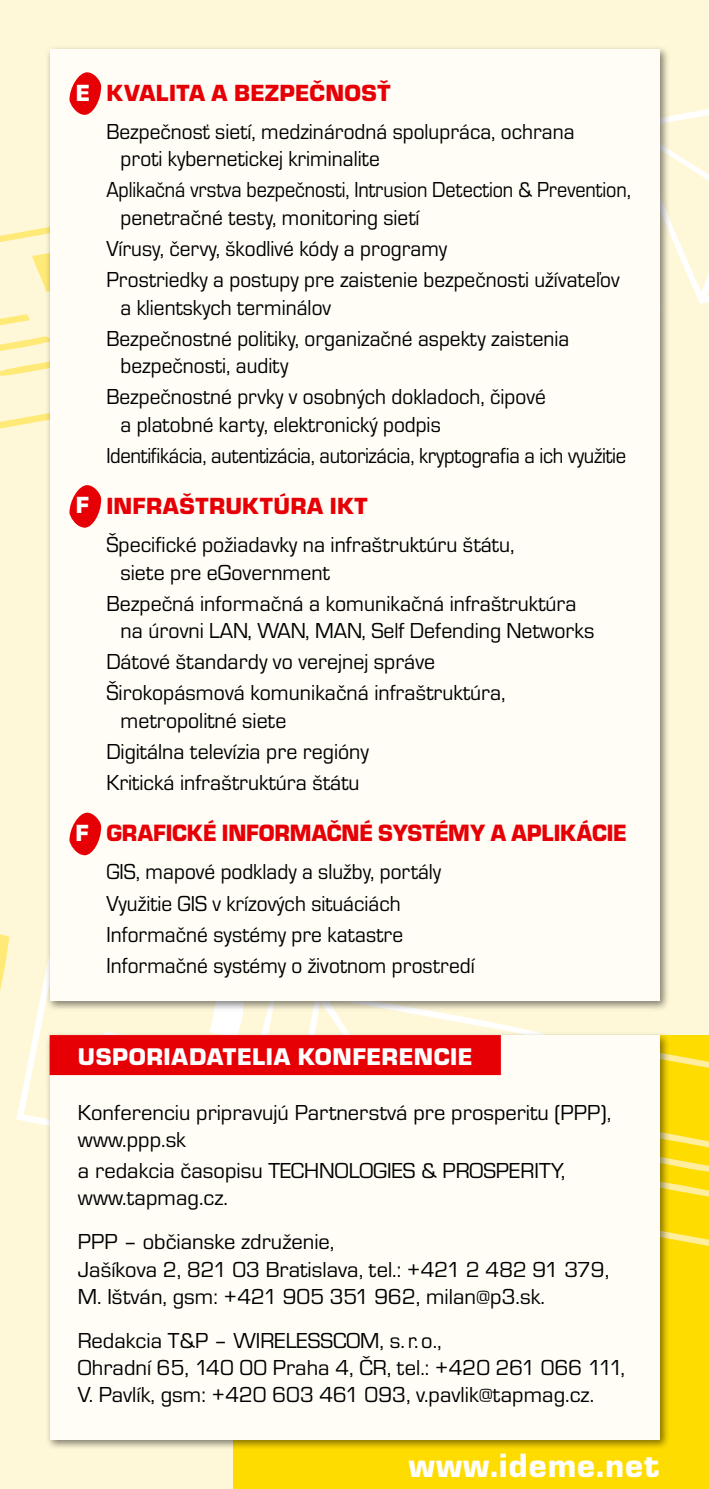
<style>
.page{position:relative;width:709px;height:1489px;background:#fff}
.page>*{position:absolute;margin:0;border:0;box-sizing:border-box;transform-origin:0 0}
.t1{font:35px "Eurostile TEE Blac";color:#fff}
.t2{font:25px "Eurostile TEE Blac";letter-spacing:.02em;color:#fff}
.t3{font:24.5px "Eurostile TEE Blac";letter-spacing:-.005em;color:#e60005;scale:.95 1}
.t4{font:24.25px "Eurostile TEE Blac";letter-spacing:.015em;color:#e60005}
.t5{font:24.25px "Eurostile TEE Blac";color:#fff}
.t6{font:22.5px/27px "Eurostile TEE";color:#000}
.t7{font:22.5px/31px "Eurostile TEE";color:#000;scale:.95 1}
.t8{font:22.5px/27.5px "Eurostile TEE";color:#000;scale:.9 1}
</style>
<div class="page">
<div style="left:0;top:0;width:709px;height:1488px;background:#fff8d8"></div>
<div style="left:234px;top:1034px;width:475px;height:454px;background:#ffdc00"></div>
<svg style="left:0;top:228px;width:45px;height:201px"></svg>
<svg style="left:670px;top:109px;width:39px;height:195px"></svg>
<svg style="left:0;top:934px;width:45px;height:191px"></svg>
<svg style="left:210px;top:1012px;width:499px;height:230px"></svg>
<div style="left:45px;top:1030px;width:625px;height:419px;background:#000;opacity:.5"></div>
<div style="left:50px;top:1034px;width:609px;height:405px;background:#fffdf6"></div>
<div style="left:50px;top:1035px;width:451px;height:40px;background:#e60005"></div>
<div style="left:45px;top:45px;width:625px;height:967px;background:#000;opacity:.5"></div>
<div style="left:50px;top:50px;width:609px;height:950px;background:#fffdf6"></div>
<svg style="left:69px;top:485px;width:32px;height:42px"></svg>
<svg style="left:69px;top:72px;width:32px;height:43px"></svg>
<svg style="left:69px;top:812px;width:32px;height:43px"></svg>
<p class="t4" style="left:78px;top:79px;width:314px">KVALITA A BEZPEČNOSŤ</p>
<p class="t7" style="left:120px;top:118px;width:479px;line-height:27.5px;text-indent:-14px">Bezpečnosť sietí, medzinárodná spolupráca, ochrana proti kybernetickej kriminalite</p>
<p class="t8" style="left:120px;top:177px;width:568px;text-indent:-14px">Aplikačná vrstva bezpečnosti, Intrusion Detection &amp; Prevention, penetračné testy, monitoring sietí</p>
<p class="t7" style="left:106px;top:233px;width:542px">Vírusy, červy, škodlivé kódy a programy<br>Prostriedky a postupy pre zaistenie bezpečnosti užívateľov</p>
<p class="t7" style="left:106px;top:292px;width:489px;text-indent:14px">a klientskych terminálov<br>Bezpečnostné politiky, organizačné aspekty zaistenia</p>
<p class="t7" style="left:106px;top:350px;width:464px;text-indent:14px">bezpečnosti, audity<br>Bezpečnostné prvky v osobných dokladoch, čipové</p>
<p class="t7" style="left:106px;top:409px;width:548px;text-indent:14px">a platobné karty, elektronický podpis<br>Identifikácia, autentizácia, autorizácia, kryptografia a ich využitie</p>
<p class="t4" style="left:78px;top:492px;width:291px">I NFRAŠTRUKTÚRA IKT</p>
<p class="t6" style="left:120px;top:531px;width:395px;text-indent:-14px">Špecifické požiadavky na infraštruktúru štátu, siete pre eGovernment</p>
<p class="t6" style="left:120px;top:590px;width:475px;text-indent:-14px">Bezpečná informačná a komunikačná infraštruktúra na úrovni LAN, WAN, MAN, Self Defending Networks</p>
<p class="t6" style="left:106px;top:647px;width:401px;line-height:31px">Dátové štandardy vo verejnej správe<br>Širokopásmová komunikačná infraštruktúra,</p>
<p class="t6" style="left:106px;top:705px;width:264px;line-height:31px;text-indent:14px">metropolitné siete<br>Digitálna televízia pre regióny<br>Kritická infraštruktúra štátu</p>
<p class="t3" style="left:106px;top:819px;width:549px">GRAFICKÉ INFORMAČNÉ SYSTÉMY A APLIKÁCIE</p>
<p class="t7" style="left:106px;top:857px;width:389px">GIS, mapové podklady a služby, portály Využitie GIS v krízových situáciách Informačné systémy pre katastre Informačné systémy o životnom prostredí</p>
<p class="t5" style="left:76px;top:79px;width:13px">E</p>
<p class="t5" style="left:76px;top:492px;width:13px">F</p>
<p class="t5" style="left:75px;top:819px;width:13px">F</p>
<p class="t2" style="left:78px;top:1042px;width:18px">USP</p>
<p class="t2" style="left:129px;top:1042px;width:345px">ORIADATELIA KONFERENCIE</p>
<p class="t6" style="left:78px;top:1099px;width:534px">Konferenciu pripravujú Partnerstvá pre prosperitu (PPP), www.ppp.sk</p>
<p class="t6" style="left:78px;top:1157px;width:489px">a redakcia časopisu TECHNOLOGIES &amp; PROSPERITY, www.tapmag.cz.</p>
<p class="t6" style="left:78px;top:1228px;width:533px">PPP – občianske združenie,<br>Jašíkova 2, 821 03 Bratislava, tel.: +421 2 482 91 379,<br>M. Ištván, gsm: +421 905 351 962, milan@p3.sk.</p>
<p class="t6" style="left:78px;top:1327px;width:548px">Redakcia T&amp;P – WIRELESSCOM, s.r.o.,<br>Ohradní 65, 140 00 Praha 4, ČR, tel.: +420 261 066 111,<br>V. Pavlík, gsm: +420 603 461 093, v.pavlik@tapmag.cz.</p>
<h1 class="t1" style="left:409px;top:1446px;width:252px">WWW.IDEME.NET</h1>
</div>
